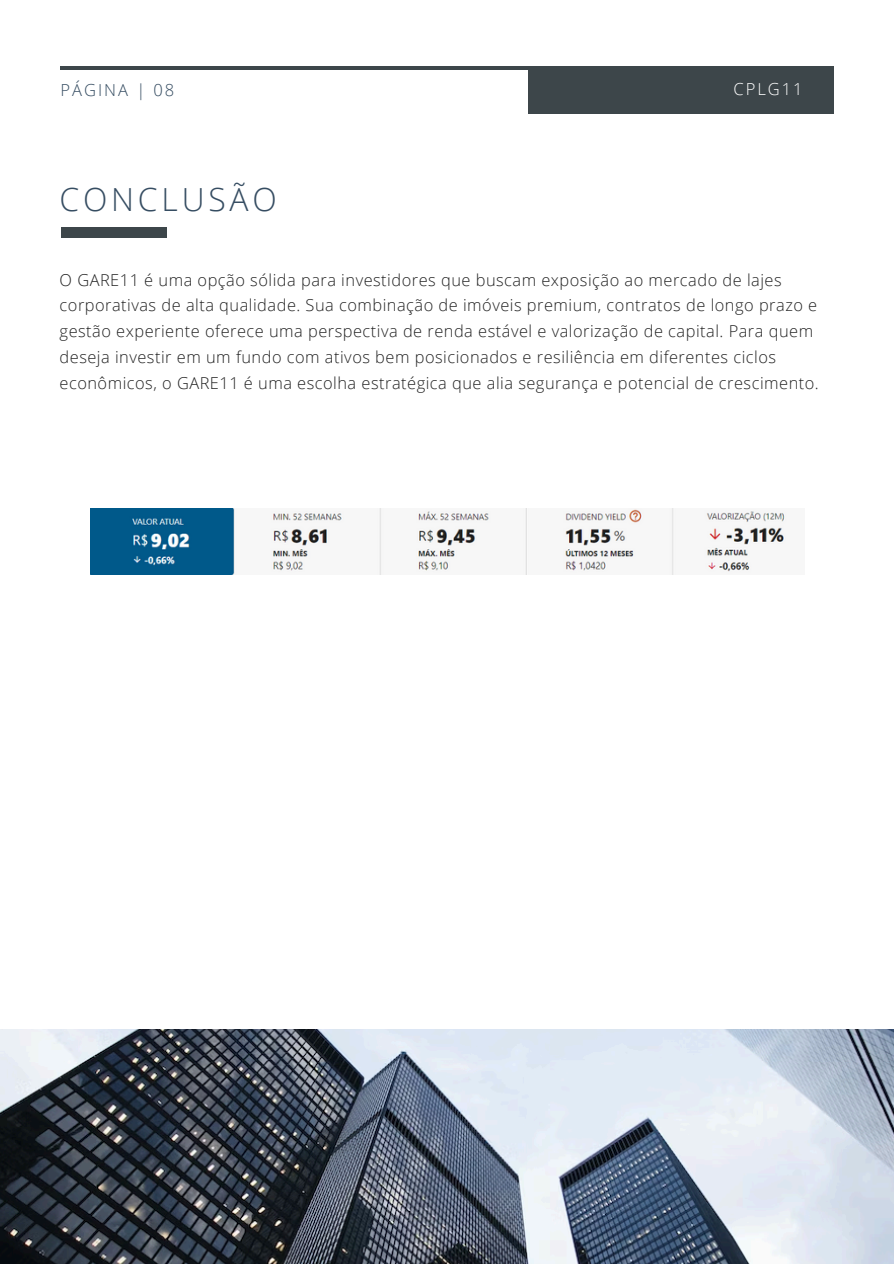
<style>
.page{position:relative;width:894px;height:1264px;background:#fff}
.page>*{position:absolute;margin:0;border:0;box-sizing:border-box;transform-origin:0 0}
.t1{font:300 31.8px "Open Sans";letter-spacing:.12em;color:#364d62}
.t2{font:300 16.5px "Open Sans";letter-spacing:.12em;color:#364d62}
.t3{font:300 16.5px "Open Sans";letter-spacing:.12em;color:#fff}
.t4{font:300 16.35px/25.8px "Open Sans";letter-spacing:.03em;color:#222}
</style>
<div class="page">
<hr style="left:61px;top:66px;width:770px;height:4px;background:#3d464a">
<div style="left:528px;top:66px;width:304px;height:47px;background:#3d464a"></div>
<img style="left:0;top:1029px;width:893px;height:234px">
<div style="left:61px;top:228px;width:105px;height:10px;background:#3d464a"></div>
<img style="left:91px;top:508px;width:695px;height:66px">
<h2 class="t2" style="left:61px;top:79px;width:115px">PÁGINA | 08</h2>
<p class="t3" style="left:733px;top:78px;width:71px">CPLG11</p>
<h2 class="t1" style="left:59px;top:177px;width:219px">CONCLUSÃO</h2>
<h1 class="t4" style="left:60px;top:266px;width:760px">O GARE11 é uma opção sólida para investidores que buscam exposição ao mercado de lajes corporativas de alta qualidade. Sua combinação de imóveis premium, contratos de longo prazo e gestão experiente oferece uma perspectiva de renda estável e valorização de capital. Para quem deseja investir em um fundo com ativos bem posicionados e resiliência em diferentes ciclos econômicos, o GARE11 é uma escolha estratégica que alia segurança e potencial de crescimento.</h1>
</div>
